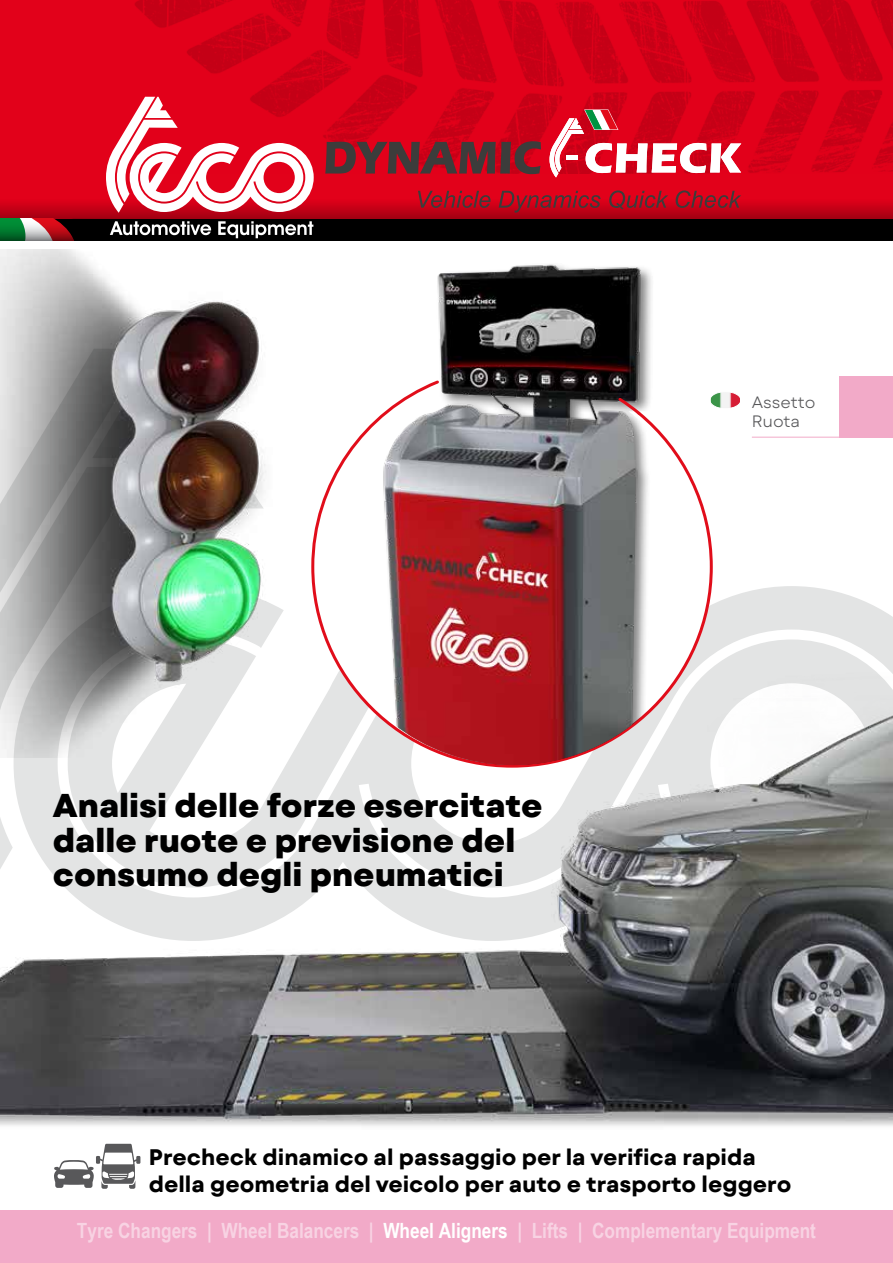
<style>
.page{position:relative;width:893px;height:1263px;background:#fff}
.page>*{position:absolute;margin:0;border:0;box-sizing:border-box;transform-origin:0 0}
.t1{font:800 33px/34.5px "Mont Blanc";color:#000}
.t2{font:700 22.5px/27px "Mont Blanc";color:#000}
.t3{font:700 21px "Arial Narrow";color:#f8d3e3}
.t4{font:300 16.5px/19.8px "Mont Blanc";letter-spacing:-.005em;color:#58585a}
.s1{color:#fff}
</style>
<div class="page">
<img style="left:0;top:0;width:893px;height:1263px">
<img style="left:0;top:250px;width:272px;height:508px">
<svg style="left:549px;top:109px;width:192px;height:68px"></svg>
<hr style="left:567px;top:156px;width:11px;height:4px;background:#fff">
<svg style="left:325px;top:141px;width:216px;height:33px;background:#7f222c"></svg>
<svg style="left:418px;top:191px;width:72px;height:17px"></svg>
<svg style="left:499px;top:191px;width:102px;height:22px;background:#af0e1f"></svg>
<svg style="left:609px;top:190px;width:59px;height:20px"></svg>
<svg style="left:676px;top:190px;width:65px;height:18px"></svg>
<svg style="left:54px;top:1144px;width:86px;height:45px"></svg>
<div style="left:840px;top:376px;width:53px;height:62px;background:#f2aac8"></div>
<hr style="left:752px;top:437px;width:141px;height:1px;background:#f2aac8">
<div style="left:710px;top:392px;width:31px;height:17px;background:#fff;border-radius:50%"></div>
<img style="left:711px;top:392px;width:29px;height:17px">
<div style="left:709px;top:391px;width:32px;height:18px;border:1px solid #fff;border-radius:50%"></div>
<h1 class="t1" style="left:53px;top:790px;width:491px">Analisi delle forze esercitate dalle ruote e previsione del consumo degli pneumatici</h1>
<p class="t4" style="left:752px;top:392px;width:65px">Assetto<br>Ruota</p>
<p class="t2" style="left:149px;top:1144px;width:644px">Precheck dinamico al passaggio per la verifica rapida della geometria del veicolo per auto e trasporto leggero</p>
<p class="t3" style="left:77px;top:1215px;width:740px">Tyre Changers | Wheel Balancers | <span class="s1">Wheel Aligners</span> | Lifts | Complementary Equipment</p>
</div>
